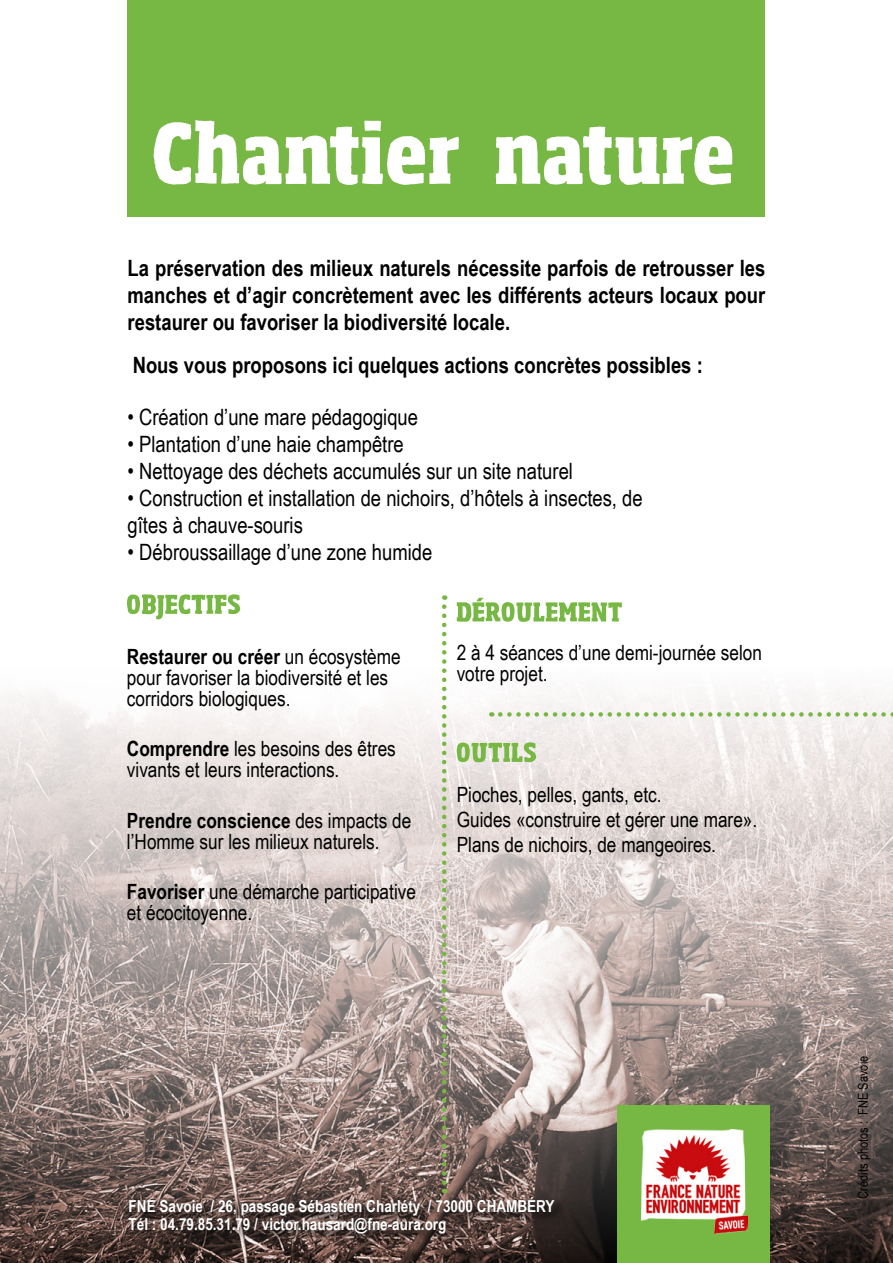
<style>
.page{position:relative;width:893px;height:1263px;background:#fff}
.page>*{position:absolute;margin:0;border:0;box-sizing:border-box;transform-origin:0 0}
.t1{font:700 22.5px/27px "Arial Narrow";color:#000;text-align:justify}
.t2{font:22.5px/27px "Arial Narrow";color:#000}
.t3{font:21px/21px "Arial Narrow";color:#000}
.t4{font:700 16.5px/18px "Arial Narrow";color:#fff}
.t5{font:13.5px "Arial Narrow";color:#000}
.s1{font-weight:700}
</style>
<div class="page">
<img style="left:0;top:669px;width:893px;height:594px">
<div style="left:128px;top:0;width:637px;height:217px;background:#77b743"></div>
<svg style="left:442px;top:607px;width:4px;height:586px;background:#a9bc8b"></svg>
<div style="left:617px;top:1105px;width:152px;height:158px;background:#77b743"></div>
<img style="left:641px;top:1129px;width:106px;height:104px">
<svg style="left:127px;top:1196px;width:441px;height:51px;background:#53423d"></svg>
<svg style="left:500px;top:712px;width:393px;height:5px"></svg>
<svg style="left:127px;top:594px;width:113px;height:25px"></svg>
<svg style="left:457px;top:598px;width:165px;height:24px"></svg>
<svg style="left:457px;top:742px;width:79px;height:20px;background:#aacc89"></svg>
<svg style="left:154px;top:120px;width:578px;height:65px"></svg>
<p class="t1" style="left:128px;top:254px;width:639px">La préservation des milieux naturels nécessite parfois de retrousser les manches et d’agir concrètement avec les différents acteurs locaux pour restaurer ou favoriser la biodiversité locale.</p>
<p class="t1" style="left:133px;top:350px;width:572px">Nous vous proposons ici quelques actions concrètes possibles :</p>
<p class="t2" style="left:128px;top:403px;width:292px">• Création d’une mare pédagogique</p>
<p class="t2" style="left:128px;top:430px;width:278px">• Plantation d’une haie champêtre</p>
<p class="t2" style="left:128px;top:457px;width:447px">• Nettoyage des déchets accumulés sur un site naturel</p>
<p class="t2" style="left:128px;top:484px;width:517px">• Construction et installation de nichoirs, d’hôtels à insectes, de gîtes à chauve-souris</p>
<p class="t2" style="left:128px;top:538px;width:306px">• Débroussaillage d’une zone humide</p>
<p class="t3" style="left:127px;top:645px;width:275px"><span class="s1">Restaurer ou créer</span> un écosystème pour favoriser la biodiversité et les corridors biologiques.</p>
<p class="t3" style="left:127px;top:738px;width:270px"><span class="s1">Comprendre</span> les besoins des êtres vivants et leurs interactions.</p>
<p class="t3" style="left:127px;top:809px;width:286px"><span class="s1">Prendre conscience</span> des impacts de l’Homme sur les milieux naturels.</p>
<p class="t3" style="left:127px;top:881px;width:291px"><span class="s1">Favoriser</span> une démarche participative et écocitoyenne.</p>
<p class="t3" style="left:457px;top:641px;width:307px">2 à 4 séances d’une demi-journée selon votre projet.</p>
<p class="t3" style="left:457px;top:781px;width:302px;line-height:25.2px">Pioches, pelles, gants, etc.<br>Guides «construire et gérer une mare».<br>Plans de nichoirs, de mangeoires.</p>
<p class="t4" style="left:129px;top:1196px;width:427px">FNE Savoie / 26, passage Sébastien Charléty / 73000 CHAMBéRY<br>Tél : 04.79.85.31.79 / victor.hausard@fne-aura.org</p>
<p class="t5" style="left:853px;top:1198px;width:144px;rotate:-90deg">Crédits photos : FNE Savoie</p>
</div>
